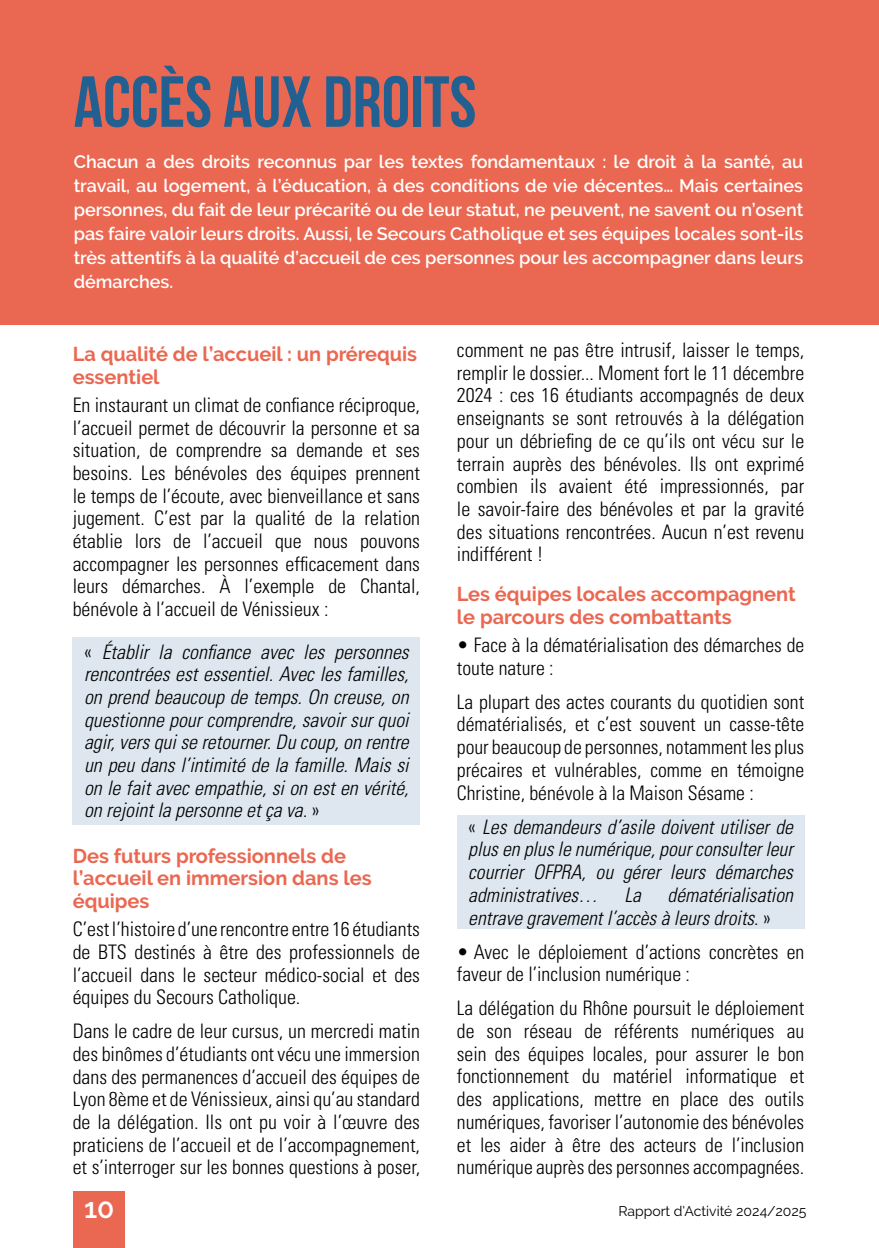
<style>
.page{position:relative;width:879px;height:1248px;background:#fff}
.page>*{position:absolute;margin:0;border:0;box-sizing:border-box;transform-origin:0 0}
.t1{font:700 72px "Bebas Neue";color:#236092}
.t2{font:600 28px "Raleway";color:#fff}
.t3{font:300 condensed 20px/22.6px "Univers LT Std";color:#000;text-align:justify}
.t4{font:italic 300 condensed 20px/22.6px "Univers LT Std";color:#000;text-align:justify}
.t5{font:700 20px/22.6px "Raleway";color:#ea6852}
.t6{font:600 18px/24px "Raleway";color:#fff;text-align:justify}
.t7{font:14px "Raleway";color:#000}
.s1{font-style:normal}
</style>
<div class="page">
<div style="left:73px;top:637px;width:347px;height:187px;background:#dee7ef"></div>
<div style="left:457px;top:815px;width:347px;height:113px;background:#dee7ef"></div>
<div style="left:74px;top:1191px;width:51px;height:56px;background:#ea6852"></div>
<div style="left:0;top:0;width:879px;height:324px;background:#ea6852"></div>
<h1 class="t1" style="left:74px;top:62px;width:404px">ACCÈS AUX DROITS</h1>
<p class="t6" style="left:74px;top:149px;width:731px">Chacun a des droits reconnus par les textes fondamentaux : le droit à la santé, au travail, au logement, à l’éducation, à des conditions de vie décentes… Mais certaines personnes, du fait de leur précarité ou de leur statut, ne peuvent, ne savent ou n’osent pas faire valoir leurs droits. Aussi, le Secours Catholique et ses équipes locales sont-ils très attentifs à la qualité d’accueil de ces personnes pour les accompagner dans leurs démarches.</p>
<p class="t5" style="left:73px;top:343px;width:346px">La qualité de l’accueil : un prérequis essentiel</p>
<p class="t3" style="left:73px;top:393px;width:349px">En instaurant un climat de confiance réciproque, l’accueil permet de découvrir la personne et sa situation, de comprendre sa demande et ses besoins. Les bénévoles des équipes prennent le temps de l’écoute, avec bienveillance et sans jugement. C’est par la qualité de la relation établie lors de l’accueil que nous pouvons accompagner les personnes efficacement dans leurs démarches. À l’exemple de Chantal, bénévole à l’accueil de Vénissieux :</p>
<p class="t4" style="left:84px;top:640px;width:326px"><span class="s1">«</span> Établir la confiance avec les personnes rencontrées est essentiel. Avec les familles, on prend beaucoup de temps. On creuse, on questionne pour comprendre, savoir sur quoi agir, vers qui se retourner. Du coup, on rentre un peu dans l’intimité de la famille. Mais si on le fait avec empathie, si on est en vérité, on rejoint la personne et ça va. <span class="s1">»</span></p>
<p class="t5" style="left:73px;top:844px;width:300px">Des futurs professionnels de l’accueil en immersion dans les équipes</p>
<p class="t3" style="left:73px;top:918px;width:349px">C’est l’histoire d’une rencontre entre 16 étudiants de BTS destinés à être des professionnels de l’accueil dans le secteur médico-social et des équipes du Secours Catholique.</p>
<p class="t3" style="left:73px;top:1019px;width:349px">Dans le cadre de leur cursus, un mercredi matin des binômes d’étudiants ont vécu une immersion dans des permanences d’accueil des équipes de Lyon 8ème et de Vénissieux, ainsi qu’au standard de la délégation. Ils ont pu voir à l’œuvre des praticiens de l’accueil et de l’accompagnement, et s’interroger sur les bonnes questions à poser,</p>
<p class="t3" style="left:457px;top:338px;width:349px">comment ne pas être intrusif, laisser le temps, remplir le dossier... Moment fort le 11 décembre 2024 : ces 16 étudiants accompagnés de deux enseignants se sont retrouvés à la délégation pour un débriefing de ce qu’ils ont vécu sur le terrain auprès des bénévoles. Ils ont exprimé combien ils avaient été impressionnés, par le savoir-faire des bénévoles et par la gravité des situations rencontrées. Aucun n’est revenu indifférent !</p>
<p class="t5" style="left:457px;top:583px;width:340px">Les équipes locales accompagnent le parcours des combattants</p>
<p class="t3" style="left:457px;top:633px;width:349px">• Face à la dématérialisation des démarches de toute nature :</p>
<p class="t3" style="left:457px;top:690px;width:349px">La plupart des actes courants du quotidien sont dématérialisés, et c’est souvent un casse-tête pour beaucoup de personnes, notamment les plus précaires et vulnérables, comme en témoigne Christine, bénévole à la Maison Sésame :</p>
<p class="t4" style="left:468px;top:815px;width:326px"><span class="s1">«</span> Les demandeurs d’asile doivent utiliser de plus en plus le numérique, pour consulter leur courrier OFPRA, ou gérer leurs démarches administratives…</p>
<p class="t4" style="left:468px;top:883px;width:326px;text-indent:199px">dématérialisation entrave gravement l’accès à leurs droits<span class="s1">. »</span></p>
<p class="t3" style="left:457px;top:940px;width:349px">• Avec le déploiement d’actions concrètes en faveur de l’inclusion numérique :</p>
<p class="t3" style="left:457px;top:996px;width:349px">La délégation du Rhône poursuit le déploiement de son réseau de référents numériques au sein des équipes locales, pour assurer le bon fonctionnement du matériel informatique et des applications, mettre en place des outils numériques, favoriser l’autonomie des bénévoles et les aider à être des acteurs de l’inclusion numérique auprès des personnes accompagnées.</p>
<p class="t4" style="left:624px;top:883px;width:18px">La</p>
<h2 class="t2" style="left:84px;top:1191px;width:32px">10</h2>
<p class="t7" style="left:618px;top:1202px;width:190px">Rapport d’Activité 2024/2025</p>
</div>
